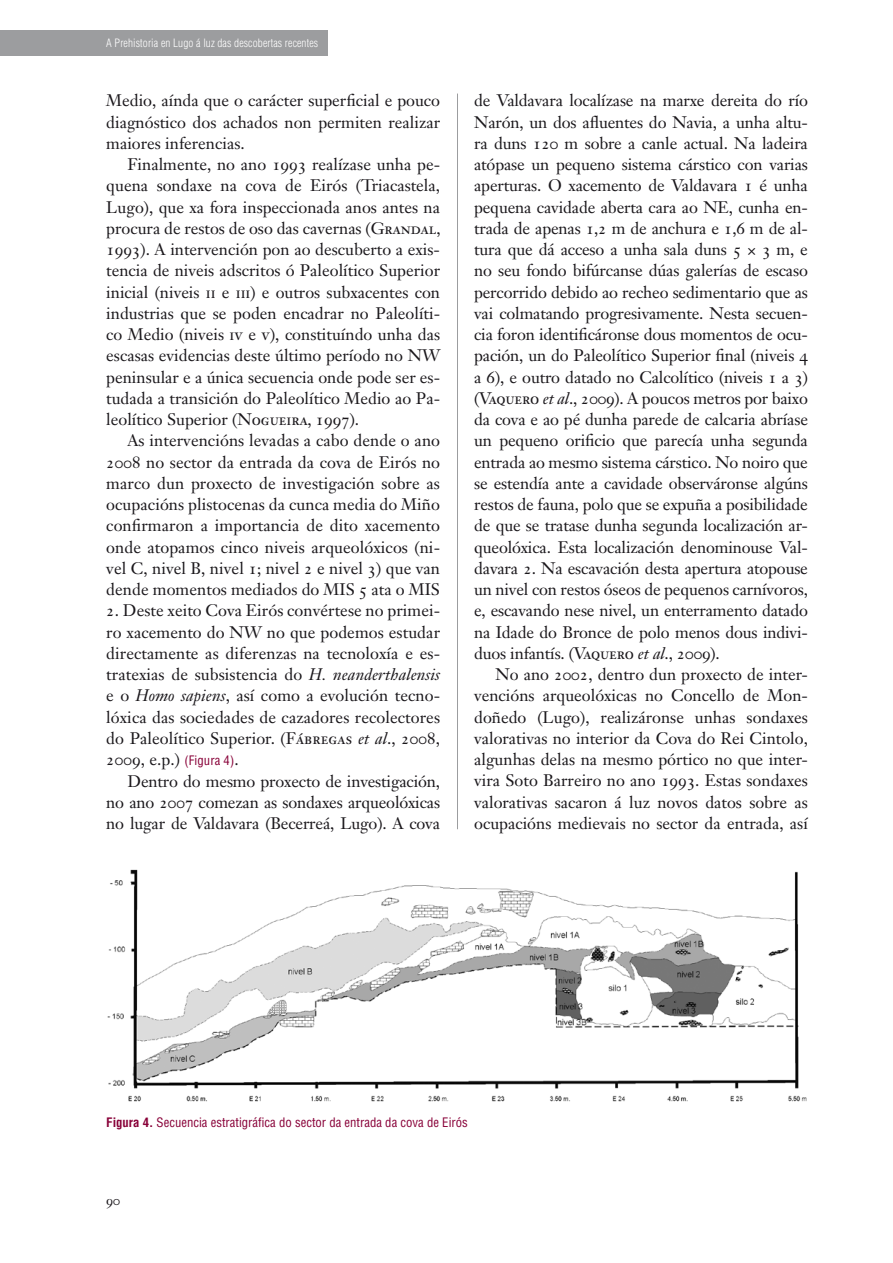
<style>
.page{position:relative;width:893px;height:1263px;background:#fff}
.page>*{position:absolute;margin:0;border:0;box-sizing:border-box;transform-origin:0 0}
.t1{font:16.5px/21.3px "Janson Text";color:#1a171b;text-align:justify}
.t2{font:13.5px "Janson Text Roman SC";color:#1a171b}
.t3{font:condensed 12.75px "Helvetica";color:#880038}
.t4{font:300 condensed 11.25px "Helvetica";letter-spacing:.01em;color:#fff}
.s1{font-family:"Janson Text Roman SC"}
.s2{font-style:italic}
.s3{font-family:"Janson Text Roman SC";font-stretch:normal;font-size:16.5px;color:#1a171b}
.s4{font-family:"Janson Text";font-stretch:normal;font-size:16.5px;color:#1a171b}
.s5{font-weight:700}
</style>
<div class="page">
<div style="left:0;top:30px;width:327px;height:25px;background:#9c9d9f"></div>
<img style="left:107px;top:869px;width:700px;height:233px">
<hr style="left:457px;top:94px;width:1px;height:735px;background:#9c9d9f">
<p class="t4" style="left:106px;top:36px;width:213px">A Prehistoria en Lugo á luz das descobertas recentes</p>
<p class="t1" style="left:106px;top:90px;width:335px">Medio, aínda que o carácter superficial e pouco diagnóstico dos achados non permiten realizar maiores inferencias.</p>
<p class="t1" style="left:106px;top:154px;width:336px;text-indent:21px">Finalmente, no ano <span class="s1">1993</span> realízase unha pe&shy;quena sondaxe na cova de Eirós (Triacastela, Lugo), que xa fora inspeccionada anos antes na procura de restos de oso das cavernas (<span class="s1">Grandal, 1993</span>). A intervención pon ao descuberto a exis&shy;tencia de niveis adscritos ó Paleolítico Superior inicial (niveis <span class="s1">ii</span> e <span class="s1">iii</span>) e outros subxacentes con industrias que se poden encadrar no Paleolíti&shy;co Medio (niveis <span class="s1">iv</span> e <span class="s1">v</span>), constituíndo unha das escasas evidencias deste último período no NW peninsular e a única secuencia onde pode ser es&shy;tudada a transición do Paleolítico Medio ao Pa&shy;leolítico Superior (<span class="s1">Nogueira, 1997</span>).</p>
<p class="t1" style="left:106px;top:430px;width:335px;text-indent:21px">As intervencións levadas a cabo dende o ano <span class="s1">2008</span> no sector da entrada da cova de Eirós no marco dun proxecto de investigación sobre as ocupacións plistocenas da cunca media do Miño confirmaron a importancia de dito xacemento onde atopamos cinco niveis arqueolóxicos (ni&shy;vel C, nivel B, nivel <span class="s1">1</span>; nivel <span class="s1">2</span> e nivel <span class="s1">3</span>) que van dende momentos mediados do MIS <span class="s1">5</span> ata o MIS</p>
<p class="t1" style="left:106px;top:600px;width:335px"><span class="s1">2</span>. Deste xeito Cova Eirós convértese no primei&shy;ro xacemento do NW no que podemos estudar directamente as diferenzas na tecnoloxía e es&shy;tratexias de subsistencia do <span class="s2">H. neanderthalensis </span>e o <span class="s2">Homo sapiens</span>, así como a evolución tecno&shy;lóxica das sociedades de cazadores recolectores do Paleolítico Superior. (<span class="s1">Fábregas</span> <span class="s2">et al</span>., <span class="s1">2008</span>,</p>
<p class="t3" style="left:106px;top:753px;width:134px"><span class="s3">2009</span><span class="s4">, e.p.)</span> (Figura 4)<span class="s4">.</span></p>
<p class="t1" style="left:106px;top:770px;width:335px;text-indent:21px">Dentro do mesmo proxecto de investigación, no ano <span class="s1">2007</span> comezan as sondaxes arqueolóxicas no lugar de Valdavara (Becerreá, Lugo). A cova</p>
<p class="t1" style="left:474px;top:90px;width:335px">de Valdavara localízase na marxe dereita do río Narón, un dos afluentes do Navia, a unha altu&shy;ra duns <span class="s1">120</span> m sobre a canle actual. Na ladeira atópase un pequeno sistema cárstico con varias aperturas. O xacemento de Valdavara <span class="s1">1</span> é unha pequena cavidade aberta cara ao NE, cunha en&shy;trada de apenas <span class="s1">1,2</span> m de anchura e <span class="s1">1,6</span> m de al&shy;tura que dá acceso a unha sala duns <span class="s1">5</span> × <span class="s1">3</span> m, e no seu fondo bifúrcanse dúas galerías de escaso percorrido debido ao recheo sedimentario que as vai colmatando progresivamente. Nesta secuen&shy;cia foron identificáronse dous momentos de ocu&shy;pación, un do Paleolítico Superior final (niveis <span class="s1">4 </span>a <span class="s1">6</span>), e outro datado no Calcolítico (niveis <span class="s1">1</span> a <span class="s1">3</span>) (<span class="s1">Vaquero</span> <span class="s2">et al</span>., <span class="s1">2009</span>). A poucos metros por baixo da cova e ao pé dunha parede de calcaria abríase un pequeno orificio que parecía unha segunda entrada ao mesmo sistema cárstico. No noiro que se estendía ante a cavidade observáronse algúns restos de fauna, polo que se expuña a posibilidade de que se tratase dunha segunda localización ar&shy;queolóxica. Esta localización denominouse Val&shy;davara <span class="s1">2</span>. Na escavación desta apertura atopouse un nivel con restos óseos de pequenos carnívoros, e, escavando nese nivel, un enterramento datado na Idade do Bronce de polo menos dous indivi&shy;duos infantís. (<span class="s1">Vaquero</span> <span class="s2">et al</span>., <span class="s1">2009</span>).</p>
<p class="t1" style="left:474px;top:664px;width:335px;text-indent:21px">No ano <span class="s1">2002</span>, dentro dun proxecto de inter&shy;vencións arqueolóxicas no Concello de Mon&shy;doñedo (Lugo), realizáronse unhas sondaxes valorativas no interior da Cova do Rei Cintolo, algunhas delas na mesmo pórtico no que inter&shy;vira Soto Barreiro no ano <span class="s1">1993</span>. Estas sondaxes valorativas sacaron á luz novos datos sobre as ocupacións medievais no sector da entrada, así</p>
<p class="t3" style="left:106px;top:1114px;width:363px"><span class="s5">Figura 4.</span> Secuencia estratigráfica do sector da entrada da cova de Eirós</p>
<p class="t2" style="left:106px;top:1193px;width:15px">90</p>
</div>
